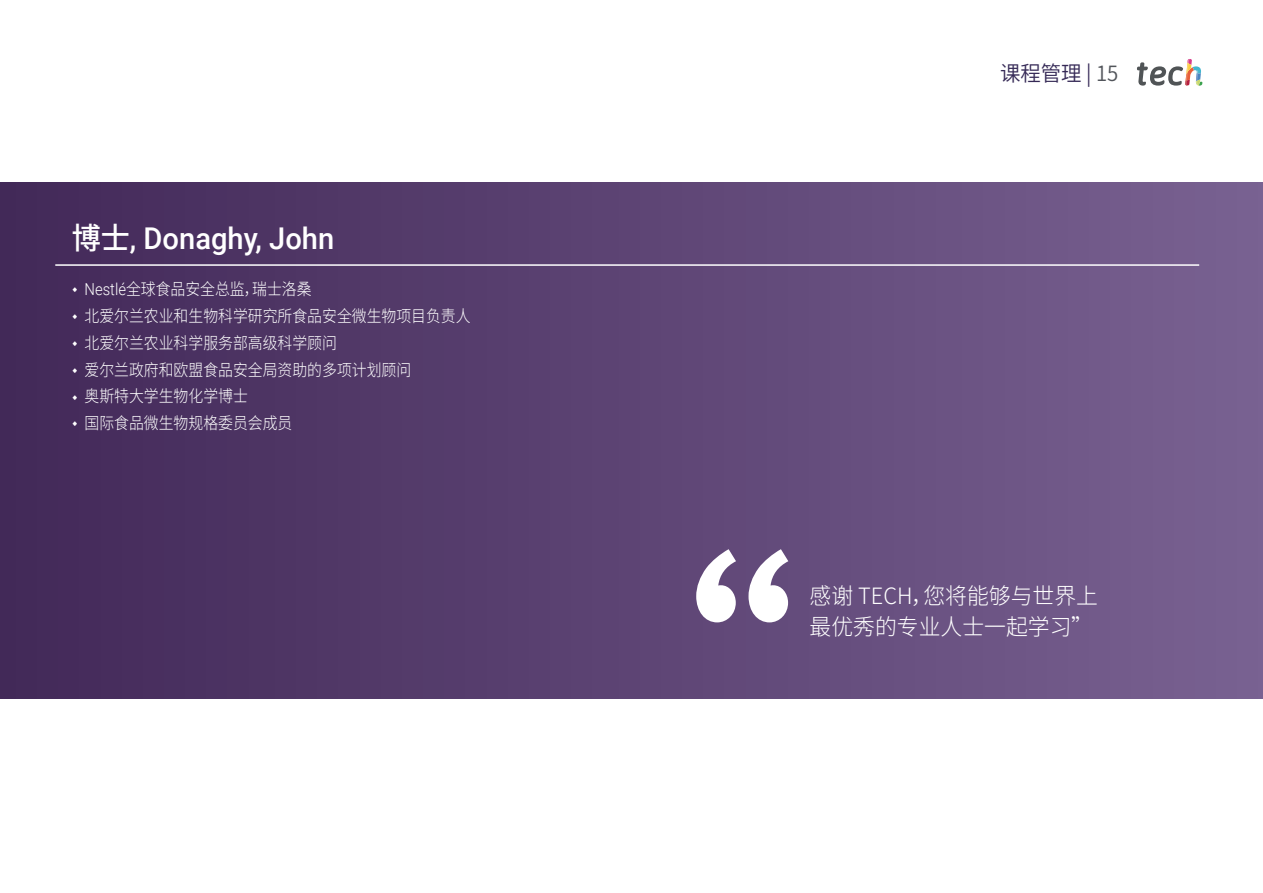
<style>
.page{position:relative;width:1263px;height:893px;background:#fff}
.page>*{position:absolute;margin:0;border:0;box-sizing:border-box;transform-origin:0 0}
.t1{font:500 30px "Roboto";color:#fff}
.t2{font:300 22.5px/31.5px "Source Han Sans CN";color:#fff}
.t3{font:21px "Source Han Sans CN";color:#352956}
.t4{font:300 16.5px/26.7px "Source Han Sans CN";color:#fff;scale:.9 1}
.s1{font-family:"Source Han Sans CN"}
.s2{font-family:"Roboto"}
.s3{color:#52555b}
</style>
<div class="page">
<div style="left:0;top:182px;width:1263px;height:516px;background:linear-gradient(to right,#422857,#796191)"></div>
<svg style="left:696px;top:549px;width:92px;height:73px"></svg>
<hr style="left:55px;top:264px;width:1144px;height:2px;background:#fff">
<svg style="left:1137px;top:59px;width:65px;height:27px"></svg>
<svg style="left:73px;top:288px;width:4px;height:5px"></svg>
<svg style="left:73px;top:314px;width:4px;height:5px"></svg>
<svg style="left:73px;top:341px;width:4px;height:5px"></svg>
<svg style="left:73px;top:368px;width:4px;height:5px"></svg>
<svg style="left:73px;top:395px;width:4px;height:5px"></svg>
<svg style="left:73px;top:421px;width:4px;height:5px"></svg>
<h1 class="t1" style="left:72px;top:218px;width:264px"><span class="s1">博士</span>, Donaghy, John</h1>
<p class="t4" style="left:85px;top:276px;width:430px"><span class="s2">Nestlé</span>全球食品安全总监，瑞士洛桑<br>北爱尔兰农业和生物科学研究所食品安全微生物项目负责人北爱尔兰农业科学服务部高级科学顾问<br>爱尔兰政府和欧盟食品安全局资助的多项计划顾问<br>奥斯特大学生物化学博士<br>国际食品微生物规格委员会成员</p>
<p class="t3" style="left:1000px;top:61px;width:120px">课程管理 | <span class="s3">15</span></p>
<h2 class="t2" style="left:810px;top:580px;width:290px">感谢 TECH，您将能够与世界上最优秀的专业人士一起学习”</h2>
</div>
